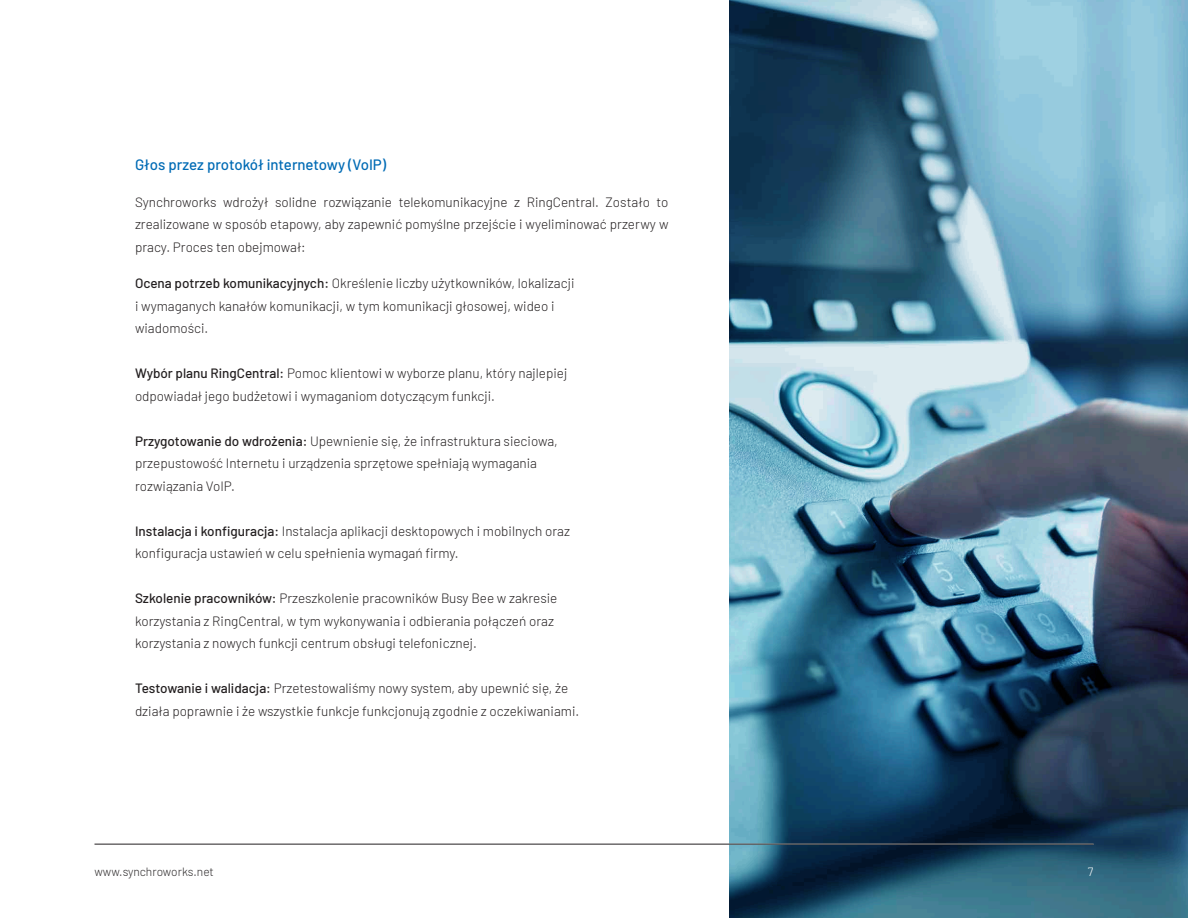
<style>
.page{position:relative;width:1188px;height:918px;background:#fff}
.page>*{position:absolute;margin:0;border:0;box-sizing:border-box;transform-origin:0 0}
.t1{font:500 15px "Barlow";color:#006bb5}
.t2{font:300 13.5px/22.5px "Barlow";color:#231f20}
.t3{font:300 12px "Barlow";letter-spacing:-.005em;color:#2c292a}
.t4{font:300 12px "Barlow";color:#fff}
.s1{font-weight:500}
</style>
<div class="page">
<img style="left:729px;top:0;width:459px;height:918px">
<hr style="left:94px;top:844px;width:1000px;height:1px;background:#231f20">
<p class="t1" style="left:135px;top:154px;width:253px">Głos przez protokół internetowy (VoIP)</p>
<p class="t2" style="left:135px;top:190px;width:535px;text-align:justify">Synchroworks wdrożył solidne rozwiązanie telekomunikacyjne z RingCentral. Zostało to zrealizowane w sposób etapowy, aby zapewnić pomyślne przejście i wyeliminować przerwy w pracy. Proces ten obejmował:</p>
<p class="t2" style="left:135px;top:271px;width:441px"><span class="s1">Ocena potrzeb komunikacyjnych:</span> Określenie liczby użytkowników, lokalizacji i wymaganych kanałów komunikacji, w tym komunikacji głosowej, wideo i wiadomości.</p>
<p class="t2" style="left:135px;top:361px;width:434px"><span class="s1">Wybór planu RingCentral:</span> Pomoc klientowi w wyborze planu, który najlepiej odpowiadał jego budżetowi i wymaganiom dotyczącym funkcji.</p>
<p class="t2" style="left:135px;top:428px;width:424px"><span class="s1">Przygotowanie do wdrożenia:</span> Upewnienie się, że infrastruktura sieciowa, przepustowość Internetu i urządzenia sprzętowe spełniają wymagania rozwiązania VoIP.</p>
<p class="t2" style="left:135px;top:518px;width:437px"><span class="s1">Instalacja i konfiguracja:</span> Instalacja aplikacji desktopowych i mobilnych oraz konfiguracja ustawień w celu spełnienia wymagań firmy.</p>
<p class="t2" style="left:135px;top:586px;width:424px"><span class="s1">Szkolenie pracowników:</span> Przeszkolenie pracowników Busy Bee w zakresie korzystania z RingCentral, w tym wykonywania i odbierania połączeń oraz korzystania z nowych funkcji centrum obsługi telefonicznej.</p>
<p class="t2" style="left:135px;top:676px;width:446px"><span class="s1">Testowanie i walidacja:</span> Przetestowaliśmy nowy system, aby upewnić się, że działa poprawnie i że wszystkie funkcje funkcjonują zgodnie z oczekiwaniami.</p>
<p class="t3" style="left:94px;top:863px;width:121px">www.synchroworks.net</p>
<p class="t4" style="left:1088px;top:863px;width:7px">7</p>
</div>
